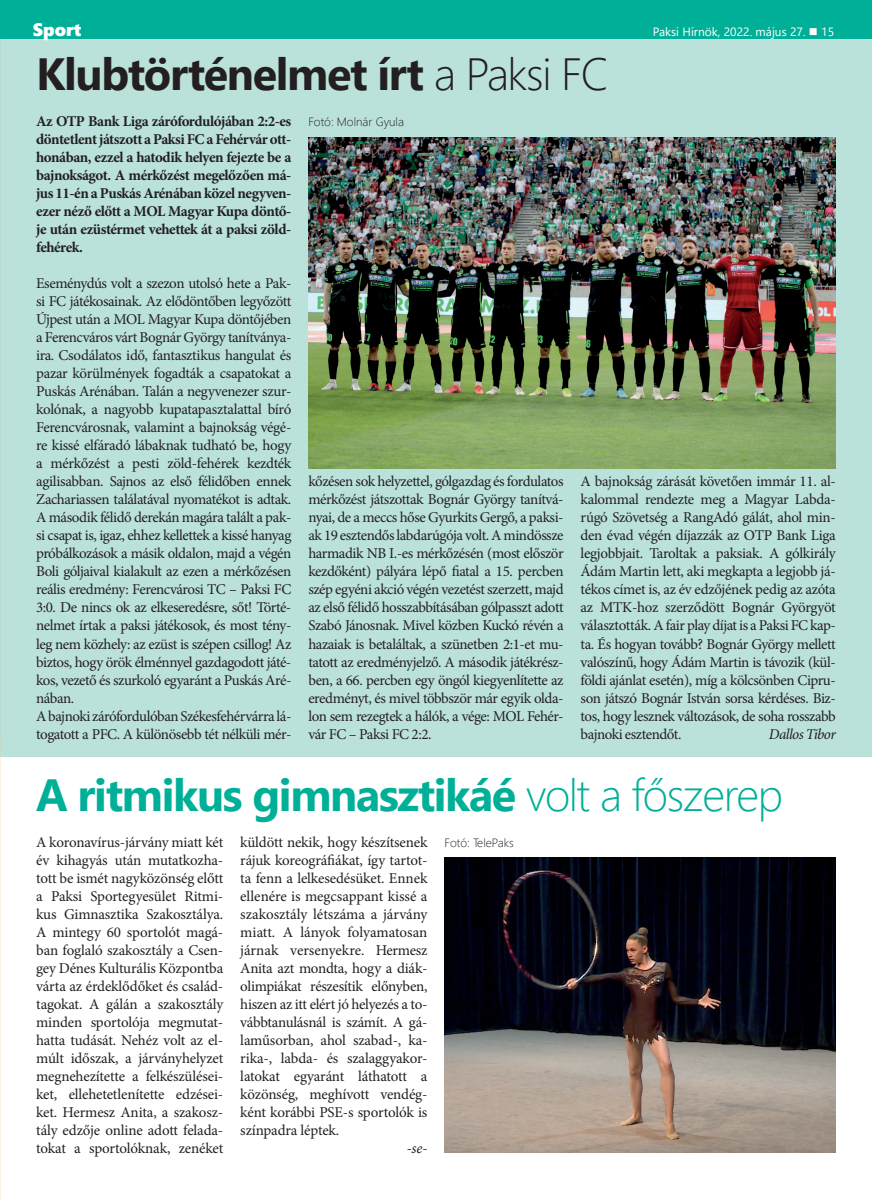
<style>
.page{position:relative;width:872px;height:1200px;background:#fff}
.page>*{position:absolute;margin:0;border:0;box-sizing:border-box;transform-origin:0 0}
.t1{font:700 45px "Segoe UI";letter-spacing:-.03em;color:#00af97}
.t2{font:700 45px "Segoe UI";letter-spacing:-.03em;color:#231f20}
.t3{font:18px "Segoe UI Black";color:#fff}
.t4{font:15px/18px "Minion Pro";letter-spacing:-.03em;color:#231f20;text-align:justify}
.t5{font:700 15px/18px "Minion Pro";letter-spacing:-.035em;color:#231f20;text-align:justify}
.t6{font:italic 15px "Minion Pro";letter-spacing:-.035em;color:#231f20}
.t7{font:300 12px "Segoe UI";color:#231f20}
.t8{font:12px "Segoe UI";color:#fff}
.s1{font-weight:300}
</style>
<div class="page">
<div style="left:0;top:38px;width:872px;height:718px;background:#bae1da"></div>
<div style="left:0;top:0;width:872px;height:38px;background:#00af97"></div>
<img style="left:444px;top:857px;width:392px;height:295px">
<img style="left:308px;top:137px;width:528px;height:331px">
<p class="t3" style="left:33px;top:17px;width:50px">Sport</p>
<h1 class="t2" style="left:36px;top:32px;width:574px">Klubtörténelmet írt <span class="s1">a Paksi FC</span></h1>
<p class="t8" style="left:653px;top:20px;width:183px">Paksi Hírnök, 2022. május 27. ■ 15</p>
<p class="t5" style="left:36px;top:112px;width:257px">Az OTP Bank Liga zárófordulójában 2:2-es döntetlent játszott a Paksi FC a Fehérvár ott&shy;honában, ezzel a hatodik helyen fejezte be a bajnokságot. A mérkőzést megelőzően má&shy;jus 11-én a Puskás Arénában közel negyven&shy;ezer néző előtt a MOL Magyar Kupa döntő&shy;je után ezüstérmet vehettek át a paksi zöld&shy;fehérek.</p>
<p class="t4" style="left:36px;top:274px;width:257px;text-align:left">Eseménydús volt a szezon utolsó hete a Pak&shy;si FC játékosainak. Az elődöntőben legyőzött Újpest után a MOL Magyar Kupa döntőjében a Ferencváros várt Bognár György tanítványa&shy;ira. Csodálatos idő, fantasztikus hangulat és pazar körülmények fogadták a csapatokat a Puskás Arénában. Talán a negyvenezer szur&shy;kolónak, a nagyobb kupatapasztalattal bíró Ferencvárosnak, valamint a bajnokság végé&shy;re kissé elfáradó lábaknak tudható be, hogy a mérkőzést a pesti zöld-fehérek kezdték agilisabban. Sajnos az első félidőben ennek Zachariassen találatával nyomatékot is adtak.<br>A második félidő derekán magára talált a pak&shy;si csapat is, igaz, ehhez kellettek a kissé hanyag próbálkozások a másik oldalon, majd a végén Boli góljaival kialakult az ezen a mérkőzésen reális eredmény: Ferencvárosi TC – Paksi FC 3:0. De nincs ok az elkeseredésre, sőt! Törté&shy;nelmet írtak a paksi játékosok, és most tény&shy;leg nem közhely: az ezüst is szépen csillog! Az biztos, hogy örök élménnyel gazdagodott játé&shy;kos, vezető és szurkoló egyaránt a Puskás Aré&shy;nában.<br>A bajnoki zárófordulóban Székesfehérvárra lá&shy;togatott a PFC. A különösebb tét nélküli mér-</p>
<p class="t7" style="left:308px;top:110px;width:97px">Fotó: Molnár Gyula</p>
<p class="t4" style="left:308px;top:472px;width:257px">kőzésen sok helyzettel, gólgazdag és fordulatos mérkőzést játszottak Bognár György tanítvá&shy;nyai, de a meccs hőse Gyurkits Gergő, a paksi&shy;ak 19 esztendős labdarúgója volt. A mindössze harmadik NB I.-es mérkőzésén (most először kezdőként) pályára lépő fiatal a 15. percben szép egyéni akció végén vezetést szerzett, majd az első félidő hosszabbításában gólpasszt adott Szabó Jánosnak. Mivel közben Kuckó révén a hazaiak is betaláltak, a szünetben 2:1-et mu&shy;tatott az eredményjelző. A második játékrész&shy;ben, a 66. percben egy öngól kiegyenlítette az eredményt, és mivel többször már egyik olda&shy;lon sem rezegtek a hálók, a vége: MOL Fehér&shy;vár FC – Paksi FC 2:2.</p>
<p class="t4" style="left:580px;top:472px;width:257px">A bajnokság zárását követően immár 11. al&shy;kalommal rendezte meg a Magyar Labda&shy;rúgó Szövetség a RangAdó gálát, ahol min&shy;den évad végén díjazzák az OTP Bank Liga legjobbjait. Taroltak a paksiak. A gólkirály Ádám Martin lett, aki megkapta a legjobb já&shy;tékos címet is, az év edzőjének pedig az azóta az MTK-hoz szerződött Bognár Györgyöt választották. A fair play díjat is a Paksi FC kap&shy;ta. És hogyan tovább? Bognár György mellett valószínű, hogy Ádám Martin is távozik (kül&shy;földi ajánlat esetén), míg a kölcsönben Cipru&shy;son játszó Bognár István sorsa kérdéses. Biz&shy;tos, hogy lesznek változások, de soha rosszabb bajnoki esztendőt.</p>
<p class="t6" style="left:769px;top:723px;width:68px">Dallos Tibor</p>
<h1 class="t1" style="left:36px;top:752px;width:748px">A ritmikus gimnasztikáé <span class="s1">volt a főszerep</span></h1>
<p class="t4" style="left:36px;top:832px;width:189px">A koronavírus-járvány miatt két év kihagyás után mutatkozha&shy;tott be ismét nagyközönség előtt a Paksi Sportegyesület Ritmi&shy;kus Gimnasztika Szakosztálya.<br>A mintegy 60 sportolót magá&shy;ban foglaló szakosztály a Csen&shy;gey Dénes Kulturális Központba várta az érdeklődőket és család&shy;tagokat. A gálán a szakosztály minden sportolója megmutat&shy;hatta tudását. Nehéz volt az el&shy;múlt időszak, a járványhelyzet megnehezítette a felkészülései&shy;ket, ellehetetlenítette edzései&shy;ket. Hermesz Anita, a szakosz&shy;tály edzője online adott felada&shy;tokat a sportolóknak, zenéket</p>
<p class="t4" style="left:240px;top:832px;width:189px">küldött nekik, hogy készítsenek rájuk koreográfiákat, így tartot&shy;ta fenn a lelkesedésüket. Ennek ellenére is megcsappant kissé a szakosztály létszáma a járvány miatt. A lányok folyamatosan járnak versenyekre. Hermesz Anita azt mondta, hogy a diák&shy;olimpiákat részesítik előnyben, hiszen az itt elért jó helyezés a to&shy;vábbtanulásnál is számít. A gá&shy;laműsorban, ahol szabad-, ka&shy;rika-, labda- és szalaggyakor&shy;latokat egyaránt láthatott a közönség, meghívott vendég&shy;ként korábbi PSE-s sportolók is színpadra léptek.</p>
<p class="t7" style="left:444px;top:830px;width:71px">Fotó: TelePaks</p>
<p class="t6" style="left:407px;top:1137px;width:22px">-se-</p>
</div>
